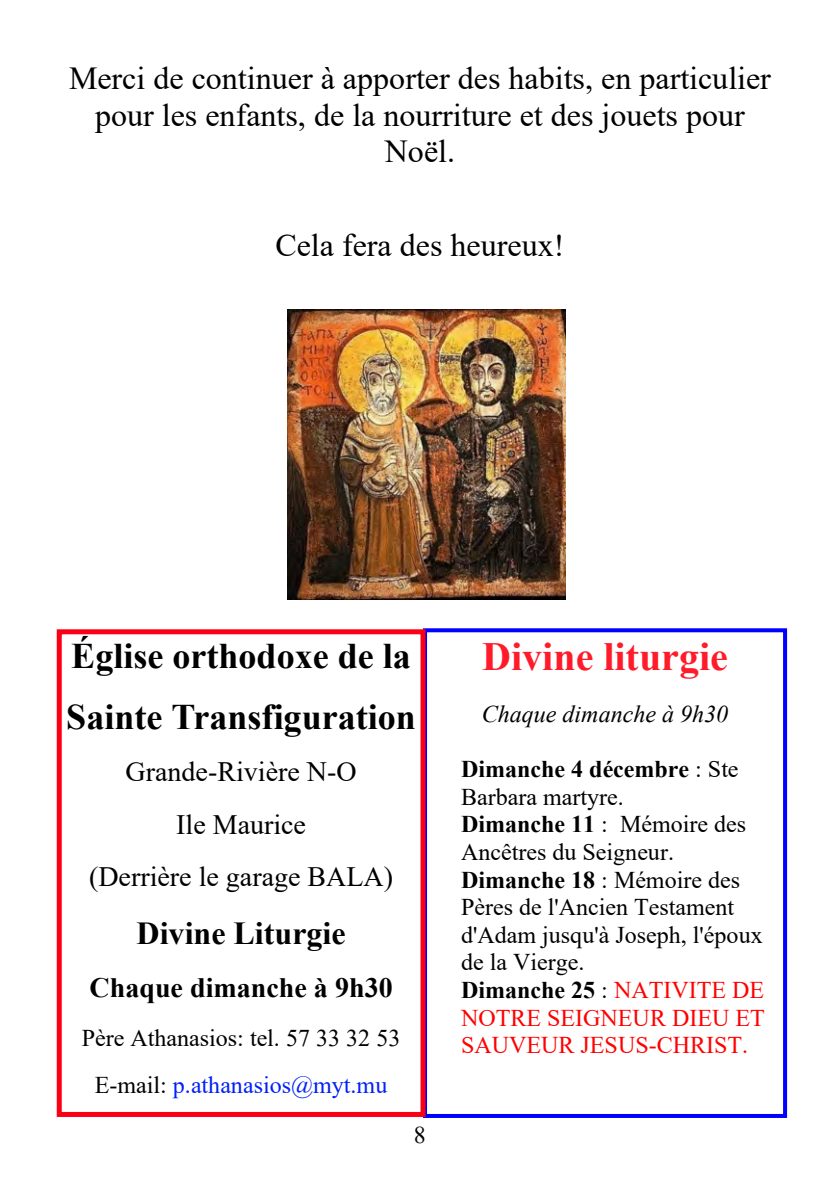
<style>
.page{position:relative;width:840px;height:1191px;background:#fff}
.page>*{position:absolute;margin:0;border:0;box-sizing:border-box;transform-origin:0 0}
.t1{font:700 40px "Times New Roman";color:#ff1b29}
.t2{font:700 36px/61.4px "Times New Roman";color:#000}
.t3{font:32px/36.8px "Times New Roman";color:#000;text-align:center}
.t4{font:700 32px "Times New Roman";color:#000}
.t5{font:28px/52.2px "Times New Roman";color:#000;text-align:center}
.t6{font:700 28px "Times New Roman";color:#000}
.t7{font:24px/27.6px "Times New Roman";color:#000}
.t8{font:italic 24px "Times New Roman";color:#000}
.s1{color:#001ff9}
.s2{font-weight:700}
.s3{color:#f00}
</style>
<div class="page">
<div style="left:423px;top:628px;width:363px;height:490px;border:4px solid #00f"></div>
<div style="left:57px;top:629px;width:368px;height:488px;border:5px solid #fb0015"></div>
<img style="left:287px;top:310px;width:278px;height:289px">
<h3 class="t3" style="left:69px;top:63px;width:703px">Merci de continuer à apporter des habits, en particulier pour les enfants, de la nourriture et des jouets pour<br>Noël.</h3>
<h3 class="t3" style="left:275px;top:230px;width:290px">Cela fera des heureux!</h3>
<h2 class="t2" style="left:66px;top:629px;width:351px">Église orthodoxe de la<br>Sainte Transfiguration</h2>
<p class="t5" style="left:89px;top:748px;width:305px">Grande-Rivière N-O<br>Ile Maurice<br>(Derrière le garage BALA)</p>
<h3 class="t4" style="left:136px;top:922px;width:210px">Divine Liturgie</h3>
<p class="t6" style="left:89px;top:978px;width:304px">Chaque dimanche à 9h30</p>
<p class="t7" style="left:82px;top:1016px;width:320px;line-height:47.6px;text-align:center">Père Athanasios: tel. 57 33 32 53<br>E-mail: <span class="s1">p.athanasios@myt.mu</span></p>
<p class="t7" style="left:414px;top:1123px;width:13px">8</p>
<h1 class="t1" style="left:482px;top:643px;width:247px">Divine liturgie</h1>
<p class="t8" style="left:481px;top:705px;width:248px">Chaque dimanche à 9h30</p>
<p class="t7" style="left:461px;top:757px;width:305px"><span class="s2">Dimanche 4 décembre</span> : Ste<br>Barbara martyre.<br><span class="s2">Dimanche 11</span> : Mémoire des<br>Ancêtres du Seigneur.<br><span class="s2">Dimanche 18</span> : Mémoire des<br>Pères de l'Ancien Testament d'Adam jusqu'à Joseph, l'époux de la Vierge.<br><span class="s2">Dimanche 25</span> : <span class="s3">NATIVITE DE<br>NOTRE SEIGNEUR DIEU ET<br>SAUVEUR JESUS-CHRIST.</span></p>
</div>
